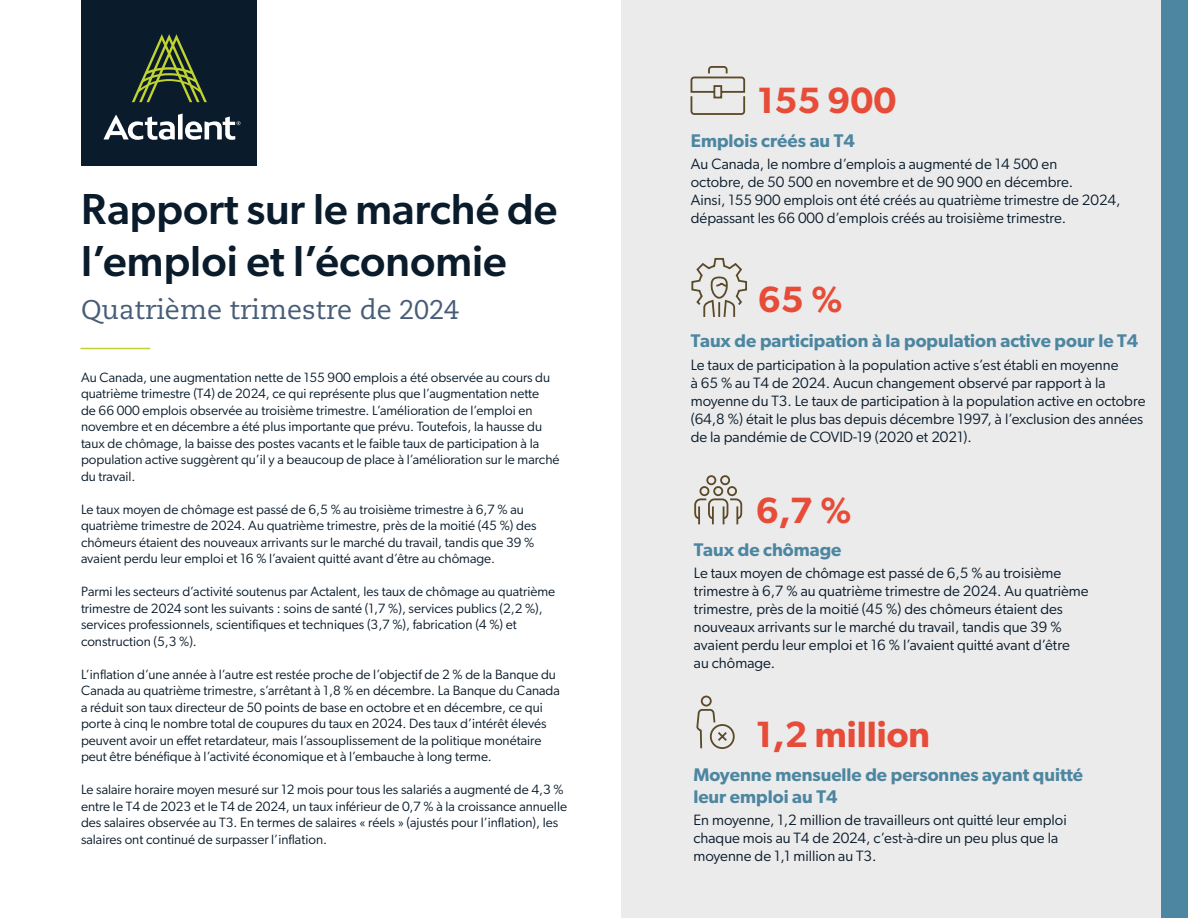
<style>
.page{position:relative;width:1188px;height:918px;background:#fff}
.page>*{position:absolute;margin:0;border:0;box-sizing:border-box;transform-origin:0 0}
.t1{font:500 43.5px/52.2px "Gibson";color:#0a1c2b}
.t2{font:600 36.75px "Gibson";color:#e64c38}
.t3{font:27px "Caecilia LT Pro 55 Roman";color:#475d77}
.t4{font:600 18.3px/22px "Gibson";color:#4d86a0}
.t5{font:15px/18px "Gibson";color:#0a1c2b}
.t6{font:13.5px/16.5px "Gibson";color:#0a1c2b}
</style>
<div class="page">
<div style="left:621px;top:0;width:567px;height:918px;background:#ebebec"></div>
<hr style="left:81px;top:348px;width:69px;height:1px;background:#c0d330">
<div style="left:1161px;top:0;width:27px;height:918px;background:#4d86a0"></div>
<svg style="left:694px;top:475px;width:49px;height:50px"></svg>
<svg style="left:696px;top:695px;width:39px;height:54px"></svg>
<svg style="left:690px;top:66px;width:56px;height:49px"></svg>
<svg style="left:691px;top:258px;width:56px;height:59px"></svg>
<div style="left:81px;top:0;width:175px;height:165px;background:#0a1c2b"></div>
<svg style="left:132px;top:34px;width:75px;height:68px"></svg>
<svg style="left:103px;top:114px;width:138px;height:26px"></svg>
<h1 class="t1" style="left:81px;top:182px;width:478px">Rapport sur le marché de l’emploi et l’économie</h1>
<h3 class="t3" style="left:81px;top:292px;width:380px">Quatrième trimestre de 2024</h3>
<p class="t6" style="left:81px;top:369px;width:480px">Au Canada, une augmentation nette de 155 900 emplois a été observée au cours du quatrième trimestre (T4) de 2024, ce qui représente plus que l’augmentation nette<br>de 66 000 emplois observée au troisième trimestre. L’amélioration de l’emploi en novembre et en décembre a été plus importante que prévu. Toutefois, la hausse du taux de chômage, la baisse des postes vacants et le faible taux de participation à la population active suggèrent qu’il y a beaucoup de place à l’amélioration sur le marché du travail.</p>
<p class="t6" style="left:81px;top:501px;width:457px">Le taux moyen de chômage est passé de 6,5 % au troisième trimestre à 6,7 % au quatrième trimestre de 2024. Au quatrième trimestre, près de la moitié (45 %) des chômeurs étaient des nouveaux arrivants sur le marché du travail, tandis que 39 % avaient perdu leur emploi et 16 % l’avaient quitté avant d’être au chômage.</p>
<p class="t6" style="left:81px;top:583px;width:476px">Parmi les secteurs d’activité soutenus par Actalent, les taux de chômage au quatrième trimestre de 2024 sont les suivants : soins de santé (1,7 %), services publics (2,2 %), services professionnels, scientifiques et techniques (3,7 %), fabrication (4 %) et construction (5,3 %).</p>
<p class="t6" style="left:81px;top:666px;width:480px">L’inflation d’une année à l’autre est restée proche de l’objectif de 2 % de la Banque du Canada au quatrième trimestre, s’arrêtant à 1,8 % en décembre. La Banque du Canada a réduit son taux directeur de 50 points de base en octobre et en décembre, ce qui porte à cinq le nombre total de coupures du taux en 2024. Des taux d’intérêt élevés peuvent avoir un effet retardateur, mais l’assouplissement de la politique monétaire peut être bénéfique à l’activité économique et à l’embauche à long terme.</p>
<p class="t6" style="left:81px;top:781px;width:488px">Le salaire horaire moyen mesuré sur 12 mois pour tous les salariés a augmenté de 4,3 % entre le T4 de 2023 et le T4 de 2024, un taux inférieur de 0,7 % à la croissance annuelle des salaires observée au T3. En termes de salaires « réels » (ajustés pour l’inflation), les salaires ont continué de surpasser l’inflation.</p>
<h2 class="t2" style="left:757px;top:79px;width:141px">155 900</h2>
<h3 class="t4" style="left:691px;top:129px;width:166px">Emplois créés au T4</h3>
<p class="t5" style="left:691px;top:155px;width:431px">Au Canada, le nombre d’emplois a augmenté de 14 500 en<br>octobre, de 50 500 en novembre et de 90 900 en décembre.<br>Ainsi, 155 900 emplois ont été créés au quatrième trimestre de 2024, dépassant les 66 000 d’emplois créés au troisième trimestre.</p>
<h2 class="t2" style="left:758px;top:278px;width:86px">65 %</h2>
<h3 class="t4" style="left:691px;top:330px;width:449px">Taux de participation à la population active pour le T4</h3>
<p class="t5" style="left:691px;top:356px;width:456px">Le taux de participation à la population active s’est établi en moyenne<br>à 65 % au T4 de 2024. Aucun changement observé par rapport à la moyenne du T3. Le taux de participation à la population active en octobre (64,8 %) était le plus bas depuis décembre 1997, à l’exclusion des années de la pandémie de COVID-19 (2020 et 2021).</p>
<h2 class="t2" style="left:756px;top:488px;width:97px">6,7 %</h2>
<h3 class="t4" style="left:694px;top:538px;width:149px">Taux de chômage</h3>
<p class="t5" style="left:694px;top:564px;width:396px">Le taux moyen de chômage est passé de 6,5 % au troisième trimestre à 6,7 % au quatrième trimestre de 2024. Au quatrième trimestre, près de la moitié (45 %) des chômeurs étaient des nouveaux arrivants sur le marché du travail, tandis que 39 % avaient perdu leur emploi et 16 % l’avaient quitté avant d’être<br>au chômage.</p>
<h2 class="t2" style="left:756px;top:712px;width:176px">1,2 million</h2>
<h3 class="t4" style="left:693px;top:763px;width:391px">Moyenne mensuelle de personnes ayant quitté leur emploi au T4</h3>
<p class="t5" style="left:693px;top:811px;width:375px">En moyenne, 1,2 million de travailleurs ont quitté leur emploi chaque mois au T4 de 2024, c’est-à-dire un peu plus que la moyenne de 1,1 million au T3.</p>
</div>
